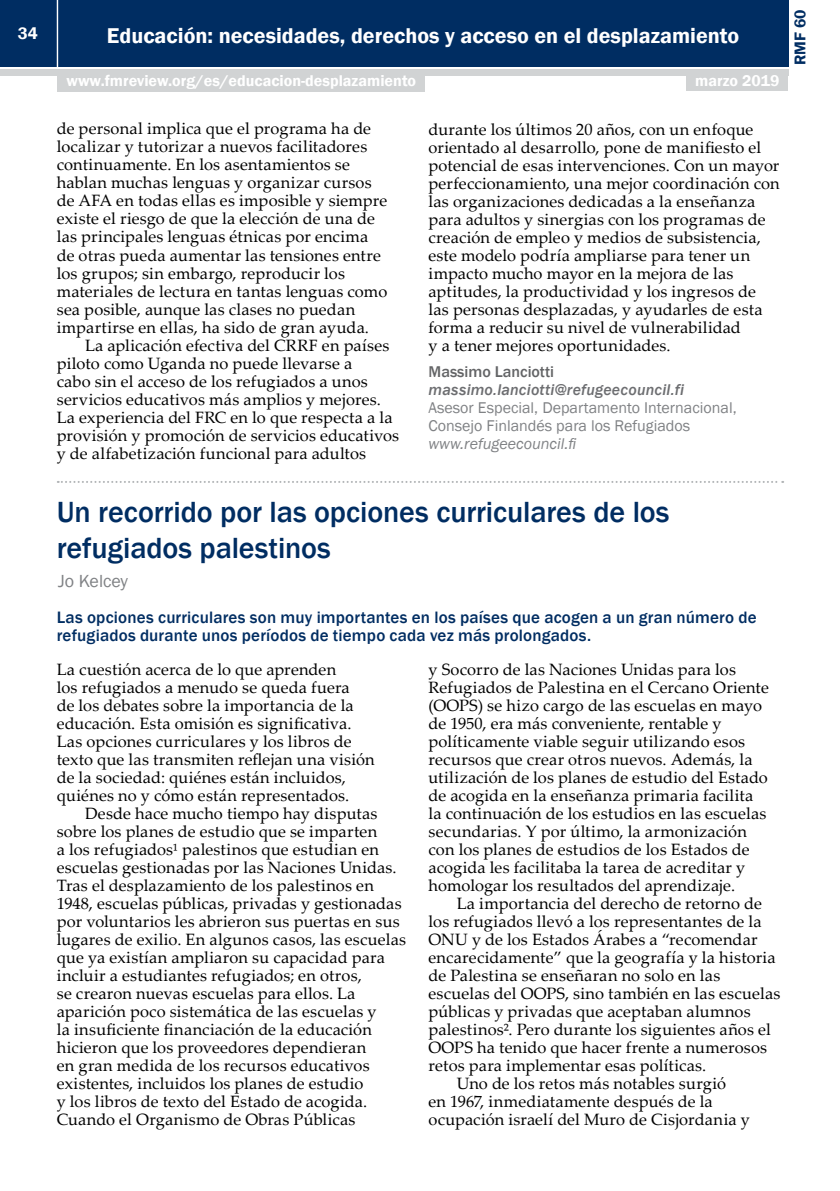
<style>
.page{position:relative;width:840px;height:1191px;background:#fff}
.page>*{position:absolute;margin:0;border:0;box-sizing:border-box;transform-origin:0 0}
.t1{font:500 30px/36px "Franklin Gothic";letter-spacing:-.005em;color:#002d62}
.t2{font:600 22px "Franklin Gothic";color:#fff}
.t3{font:18px "Franklin Gothic";color:#808285}
.t4{font:500 17px/18px "Franklin Gothic";letter-spacing:.01em;color:#002d62}
.t5{font:600 17px "Franklin Gothic";color:#fff}
.t6{font:16.4px/18px "Palatino Linotype";letter-spacing:.01em;color:#000}
.t7{font:16px/18px "Franklin Gothic";color:#808285}
.t8{font:600 16px "Franklin Gothic";color:#fff}
.t9{font:italic 500 16px "Franklin Gothic";letter-spacing:.01em;color:#6d6e71}
.t10{font:italic 16px "Franklin Gothic";color:#808285}
.t11{font:500 16px "Franklin Gothic";color:#636466}
.t12{font:600 16px "Franklin Gothic";color:#002d62}
</style>
<div class="page">
<div style="left:0;top:0;width:787px;height:66px;background:#002d62"></div>
<div style="left:0;top:69px;width:787px;height:6px;background:#d1d3d4"></div>
<hr style="left:57px;top:0;width:1px;height:67px;background:#fff">
<div style="left:686px;top:73px;width:101px;height:18px;background:#d1d3d4"></div>
<div style="left:57px;top:74px;width:368px;height:18px;background:#d1d3d4"></div>
<svg style="left:58px;top:481px;width:724px;height:2px"></svg>
<p class="t5" style="left:18px;top:23px;width:21px">34</p>
<h2 class="t2" style="left:107px;top:22px;width:633px">Educación: necesidades, derechos y acceso en el desplazamiento</h2>
<p class="t8" style="left:66px;top:71px;width:351px">www.fmreview.org/es/educacion-desplazamiento</p>
<p class="t8" style="left:695px;top:71px;width:86px">marzo 2019</p>
<p class="t6" style="left:57px;top:119px;width:332px">de personal implica que el programa ha de localizar y tutorizar a nuevos facilitadores continuamente. En los asentamientos se hablan muchas lenguas y organizar cursos de AFA en todas ellas es imposible y siempre existe el riesgo de que la elección de una de las principales lenguas étnicas por encima de otras pueda aumentar las tensiones entre los grupos; sin embargo, reproducir los materiales de lectura en tantas lenguas como sea posible, aunque las clases no puedan impartirse en ellas, ha sido de gran ayuda.</p>
<p class="t6" style="left:57px;top:335px;width:344px;text-indent:28px">La aplicación efectiva del CRRF en países piloto como Uganda no puede llevarse a<br>cabo sin el acceso de los refugiados a unos servicios educativos más amplios y mejores.<br>La experiencia del FRC en lo que respecta a la provisión y promoción de servicios educativos y de alfabetización funcional para adultos</p>
<p class="t6" style="left:428px;top:119px;width:352px">durante los últimos 20 años, con un enfoque orientado al desarrollo, pone de manifiesto el potencial de esas intervenciones. Con un mayor perfeccionamiento, una mejor coordinación con las organizaciones dedicadas a la enseñanza para adultos y sinergias con los programas de creación de empleo y medios de subsistencia, este modelo podría ampliarse para tener un impacto mucho mayor en la mejora de las aptitudes, la productividad y los ingresos de las personas desplazadas, y ayudarles de esta forma a reducir su nivel de vulnerabilidad<br>y a tener mejores oportunidades.</p>
<p class="t11" style="left:428px;top:362px;width:127px">Massimo Lanciotti</p>
<p class="t9" style="left:428px;top:380px;width:257px">massimo.lanciotti@refugeecouncil.fi</p>
<p class="t7" style="left:428px;top:399px;width:309px">Asesor Especial, Departamento Internacional,<br>Consejo Finlandés para los Refugiados</p>
<p class="t10" style="left:428px;top:434px;width:149px">www.refugeecouncil.fi</p>
<p class="t12" style="left:789px;top:65px;width:57px;rotate:-90deg">RMF 60</p>
<h1 class="t1" style="left:57px;top:494px;width:614px">Un recorrido por las opciones curriculares de los refugiados palestinos</h1>
<p class="t3" style="left:58px;top:570px;width:71px">Jo Kelcey</p>
<p class="t4" style="left:57px;top:608px;width:701px">Las opciones curriculares son muy importantes en los países que acogen a un gran número de refugiados durante unos períodos de tiempo cada vez más prolongados.</p>
<p class="t6" style="left:57px;top:659px;width:319px">La cuestión acerca de lo que aprenden<br>los refugiados a menudo se queda fuera<br>de los debates sobre la importancia de la educación. Esta omisión es significativa.<br>Las opciones curriculares y los libros de texto que las transmiten reflejan una visión de la sociedad: quiénes están incluidos, quiénes no y cómo están representados.</p>
<p class="t6" style="left:57px;top:803px;width:351px;text-indent:28px">Desde hace mucho tiempo hay disputas sobre los planes de estudio que se imparten<br>a los refugiados¹ palestinos que estudian en escuelas gestionadas por las Naciones Unidas.<br>Tras el desplazamiento de los palestinos en 1948, escuelas públicas, privadas y gestionadas por voluntarios les abrieron sus puertas en sus lugares de exilio. En algunos casos, las escuelas que ya existían ampliaron su capacidad para incluir a estudiantes refugiados; en otros,<br>se crearon nuevas escuelas para ellos. La aparición poco sistemática de las escuelas y<br>la insuficiente financiación de la educación hicieron que los proveedores dependieran<br>en gran medida de los recursos educativos existentes, incluidos los planes de estudio<br>y los libros de texto del Estado de acogida.<br>Cuando el Organismo de Obras Públicas</p>
<p class="t6" style="left:428px;top:659px;width:342px">y Socorro de las Naciones Unidas para los Refugiados de Palestina en el Cercano Oriente (OOPS) se hizo cargo de las escuelas en mayo de 1950, era más conveniente, rentable y políticamente viable seguir utilizando esos recursos que crear otros nuevos. Además, la utilización de los planes de estudio del Estado de acogida en la enseñanza primaria facilita la continuación de los estudios en las escuelas secundarias. Y por último, la armonización con los planes de estudios de los Estados de acogida les facilitaba la tarea de acreditar y homologar los resultados del aprendizaje.</p>
<p class="t6" style="left:456px;top:893px;width:306px">La importancia del derecho de retorno de</p>
<p class="t6" style="left:428px;top:911px;width:334px">los refugiados llevó a los representantes de la</p>
<p class="t6" style="left:428px;top:929px;width:330px">ONU y de los Estados Árabes a “recomendar</p>
<p class="t6" style="left:428px;top:947px;width:348px">encarecidamente” que la geografía y la historia</p>
<p class="t6" style="left:428px;top:965px;width:293px">de Palestina se enseñaran no solo en las</p>
<p class="t6" style="left:428px;top:983px;width:353px">escuelas del OOPS, sino también en las escuelas</p>
<p class="t6" style="left:428px;top:1001px;width:323px">públicas y privadas que aceptaban alumnos</p>
<p class="t6" style="left:428px;top:1019px;width:344px">palestinos². Pero durante los siguientes años el</p>
<p class="t6" style="left:428px;top:1037px;width:340px">OOPS ha tenido que hacer frente a numerosos</p>
<p class="t6" style="left:428px;top:1055px;width:279px">retos para implementar esas políticas.</p>
<p class="t6" style="left:456px;top:1073px;width:271px">Uno de los retos más notables surgió</p>
<p class="t6" style="left:428px;top:1092px;width:286px">en 1967, inmediatamente después de la</p>
<p class="t6" style="left:428px;top:1110px;width:323px">ocupación israelí del Muro de Cisjordania y</p>
</div>
